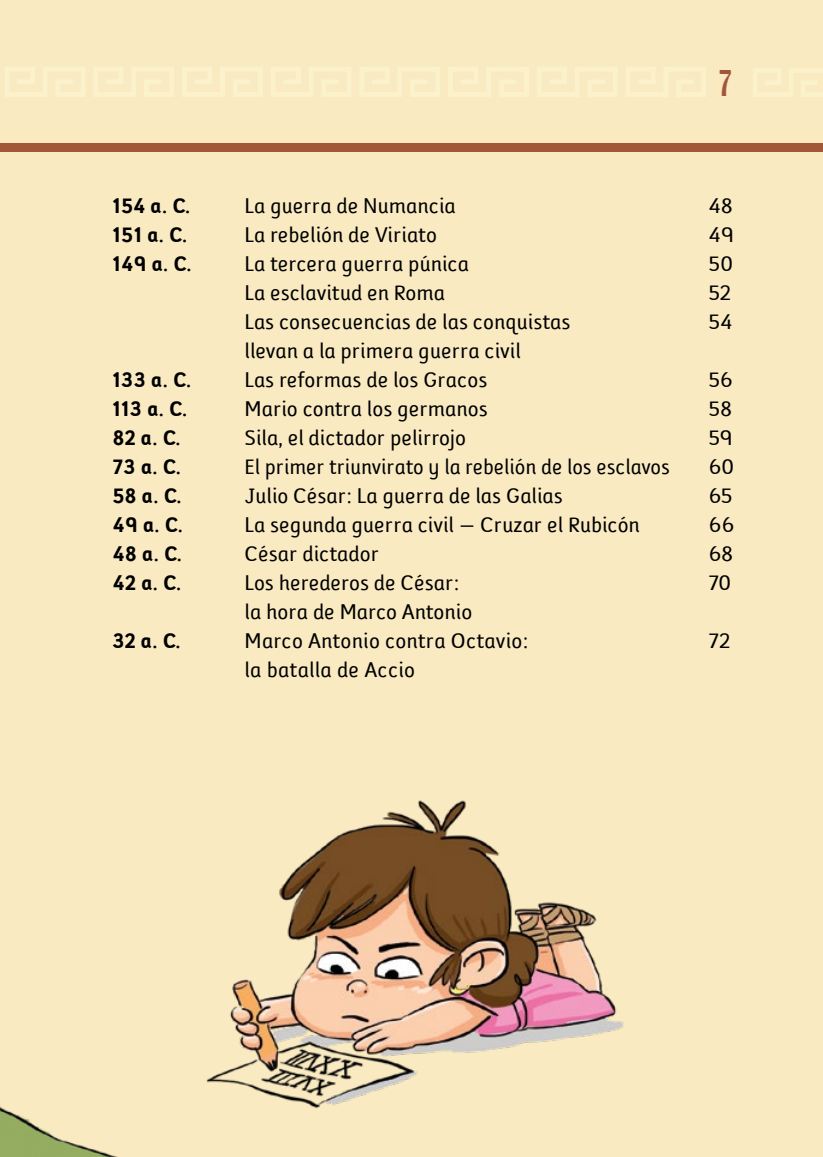
<style>
.page{position:relative;width:823px;height:1157px;background:#fff}
.page>*{position:absolute;margin:0;border:0;box-sizing:border-box;transform-origin:0 0}
.t1{font:36px "Kipp No 1";color:#a2573b}
.t2{font:22px/29px "Folder";color:#000}
.t3{font:700 22px/29px "Folder";color:#000}
</style>
<div class="page">
<div style="left:0;top:0;width:822px;height:1157px;background:#f9eac2"></div>
<div style="left:0;top:143px;width:822px;height:9px;background:#a2573b"></div>
<img style="left:0;top:1106px;width:118px;height:51px">
<img style="left:206px;top:801px;width:418px;height:307px">
<h1 class="t1" style="left:719px;top:61px;width:13px">7</h1>
<p class="t3" style="left:113px;top:191px;width:81px">154 a. C.<br>151 a. C.<br>149 a. C.</p>
<p class="t3" style="left:113px;top:365px;width:80px">133 a. C.<br>113 a. C.<br>82 a. C.<br>73 a. C.<br>58 a. C.<br>49 a. C.<br>48 a. C.<br>42 a. C.</p>
<p class="t3" style="left:113px;top:626px;width:70px">32 a. C.</p>
<p class="t2" style="left:245px;top:191px;width:426px">La guerra de Numancia<br>La rebelión de Viriato<br>La tercera guerra púnica<br>La esclavitud en Roma<br>Las consecuencias de las conquistas<br>llevan a la primera guerra civil<br>Las reformas de los Gracos<br>Mario contra los germanos<br>Sila, el dictador pelirrojo<br>El primer triunvirato y la rebelión de los esclavos<br>Julio César: La guerra de las Galias<br>La segunda guerra civil — Cruzar el Rubicón<br>César dictador<br>Los herederos de César:<br>la hora de Marco Antonio<br>Marco Antonio contra Octavio:<br>la batalla de Accio</p>
<p class="t2" style="left:708px;top:192px;width:27px">48<br>49<br>50<br>52<br>54</p>
<p class="t2" style="left:708px;top:366px;width:27px;text-align:justify">56<br>58<br>59<br>60<br>65<br>66<br>68<br>70</p>
<p class="t2" style="left:708px;top:626px;width:23px">72</p>
</div>
